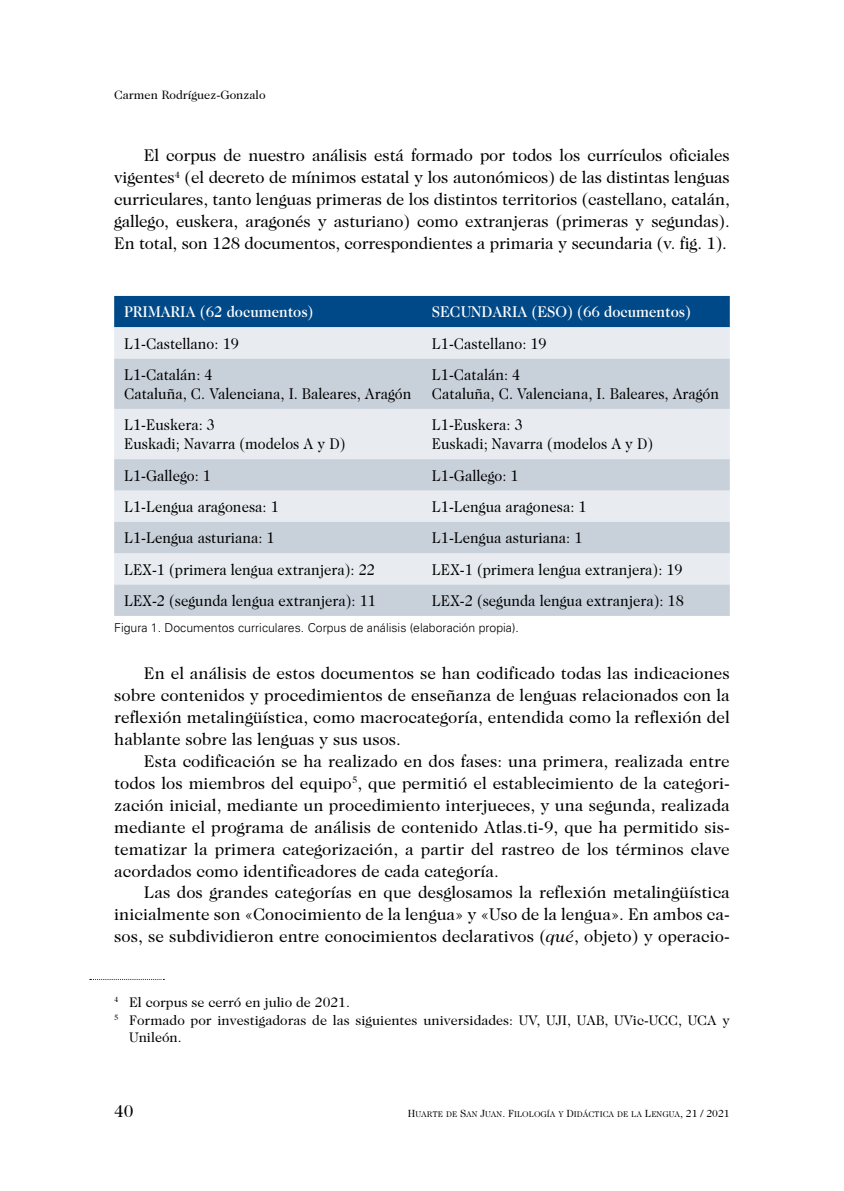
<style>
.page{position:relative;width:844px;height:1191px;background:#fff}
.page>*{position:absolute;margin:0;border:0;box-sizing:border-box;transform-origin:0 0}
.t1{font:17.5px "Caslon 224 Std";color:#000}
.t2{font:17.15px/21.9px "Caslon 224 Std";color:#000;text-align:justify}
.t3{font:15.75px/18.9px "Caslon 224 Std";color:#000;scale:.93 1}
.t4{font:500 15.75px "Caslon 224 Std";color:#fff;scale:.93 1}
.t5{font:14px "Caslon 224 Std";color:#000}
.t6{font:300 12.25px "Univers";color:#000}
.t7{font:12.25px "Caslon 224 Std";color:#000}
.t8{font:8.4px "Caslon 224 Std Book SC800";color:#000}
.s1{font-style:italic}
.s2{font-size:10.5px}
</style>
<div class="page">
<div style="left:114px;top:296px;width:615px;height:31px;background:#004988"></div>
<div style="left:114px;top:327px;width:615px;height:32px;background:#e8ecf0"></div>
<svg style="left:114px;top:359px;width:615px;height:257px;background:#d6dce3"></svg>
<svg style="left:90px;top:979px;width:74px;height:1px"></svg>
<p class="t7" style="left:114px;top:88px;width:153px">Carmen Rodríguez-Gonzalo</p>
<p class="t2" style="left:114px;top:144px;width:617px;text-indent:30px">El corpus de nuestro análisis está formado por todos los currículos oficiales vigentes<sup>4</sup> (el decreto de mínimos estatal y los autonómicos) de las distintas lenguas curriculares, tanto lenguas primeras de los distintos territorios (castellano, catalán, gallego, euskera, aragonés y asturiano) como extranjeras (primeras y segundas).<br>En total, son 128 documentos, correspondientes a primaria y secundaria (v. fig. 1).</p>
<p class="t4" style="left:124px;top:303px;width:205px">PRIMARIA (62 documentos)</p>
<p class="t4" style="left:432px;top:303px;width:280px">SECUNDARIA (ESO) (66 documentos)</p>
<p class="t3" style="left:124px;top:334px;width:125px">L1-Castellano: 19</p>
<p class="t3" style="left:432px;top:334px;width:125px">L1-Castellano: 19</p>
<p class="t3" style="left:124px;top:365px;width:310px">L1-Catalán: 4<br>Cataluña, C. Valenciana, I. Baleares, Aragón</p>
<p class="t3" style="left:432px;top:365px;width:310px">L1-Catalán: 4<br>Cataluña, C. Valenciana, I. Baleares, Aragón</p>
<p class="t3" style="left:124px;top:415px;width:239px">L1-Euskera: 3<br>Euskadi; Navarra (modelos A y D)</p>
<p class="t3" style="left:432px;top:415px;width:239px">L1-Euskera: 3<br>Euskadi; Navarra (modelos A y D)</p>
<p class="t3" style="left:124px;top:465px;width:95px">L1-Gallego: 1</p>
<p class="t3" style="left:432px;top:465px;width:95px">L1-Gallego: 1</p>
<p class="t3" style="left:124px;top:497px;width:168px">L1-Lengua aragonesa: 1</p>
<p class="t3" style="left:432px;top:497px;width:168px">L1-Lengua aragonesa: 1</p>
<p class="t3" style="left:124px;top:528px;width:163px">L1-Lengua asturiana: 1</p>
<p class="t3" style="left:432px;top:528px;width:163px">L1-Lengua asturiana: 1</p>
<p class="t3" style="left:124px;top:560px;width:271px">LEX-1 (primera lengua extranjera): 22</p>
<p class="t3" style="left:432px;top:560px;width:271px">LEX-1 (primera lengua extranjera): 19</p>
<p class="t3" style="left:124px;top:591px;width:272px">LEX-2 (segunda lengua extranjera): 11</p>
<p class="t3" style="left:432px;top:591px;width:272px">LEX-2 (segunda lengua extranjera): 18</p>
<p class="t6" style="left:114px;top:620px;width:406px">Figura 1. Documentos curriculares. Corpus de análisis (elaboración propia).</p>
<p class="t2" style="left:114px;top:662px;width:617px;text-indent:30px">En el análisis de estos documentos se han codificado todas las indicaciones sobre contenidos y procedimientos de enseñanza de lenguas relacionados con la reflexión metalingüística, como macrocategoría, entendida como la reflexión del hablante sobre las lenguas y sus usos.</p>
<p class="t2" style="left:114px;top:749px;width:617px;text-indent:30px">Esta codificación se ha realizado en dos fases: una primera, realizada entre todos los miembros del equipo<sup>5</sup>, que permitió el establecimiento de la categori&shy;zación inicial, mediante un procedimiento interjueces, y una segunda, realizada mediante el programa de análisis de contenido Atlas.ti-9, que ha permitido sis&shy;tematizar la primera categorización, a partir del rastreo de los términos clave acordados como identificadores de cada categoría.</p>
<p class="t2" style="left:114px;top:881px;width:617px;text-indent:30px">Las dos grandes categorías en que desglosamos la reflexión metalingüística inicialmente son «Conocimiento de la lengua» y «Uso de la lengua». En ambos ca&shy;sos, se subdividieron entre conocimientos declarativos (<span class="s1">qué</span>, objeto) y operacio-</p>
<p class="t5" style="left:114px;top:994px;width:237px"><sup>4</sup> El corpus se cerró en julio de 2021.</p>
<p class="t5" style="left:114px;top:1011px;width:617px"><sup>5</sup> Formado por investigadoras de las siguientes universidades: UV, UJI, UAB, UVic-UCC, UCA y</p>
<p class="t5" style="left:129px;top:1029px;width:54px">Unileón.</p>
<p class="t1" style="left:114px;top:1100px;width:21px">40</p>
<p class="t8" style="left:408px;top:1108px;width:323px"><span class="s2">H</span>UARTE DE <span class="s2">S</span>AN <span class="s2">J</span>UAN<span class="s2">. F</span>ILOLOGÍA Y <span class="s2">D</span>IDÁCTICA DE LA <span class="s2">L</span>ENGUA<span class="s2">, 21 / 2021</span></p>
</div>
